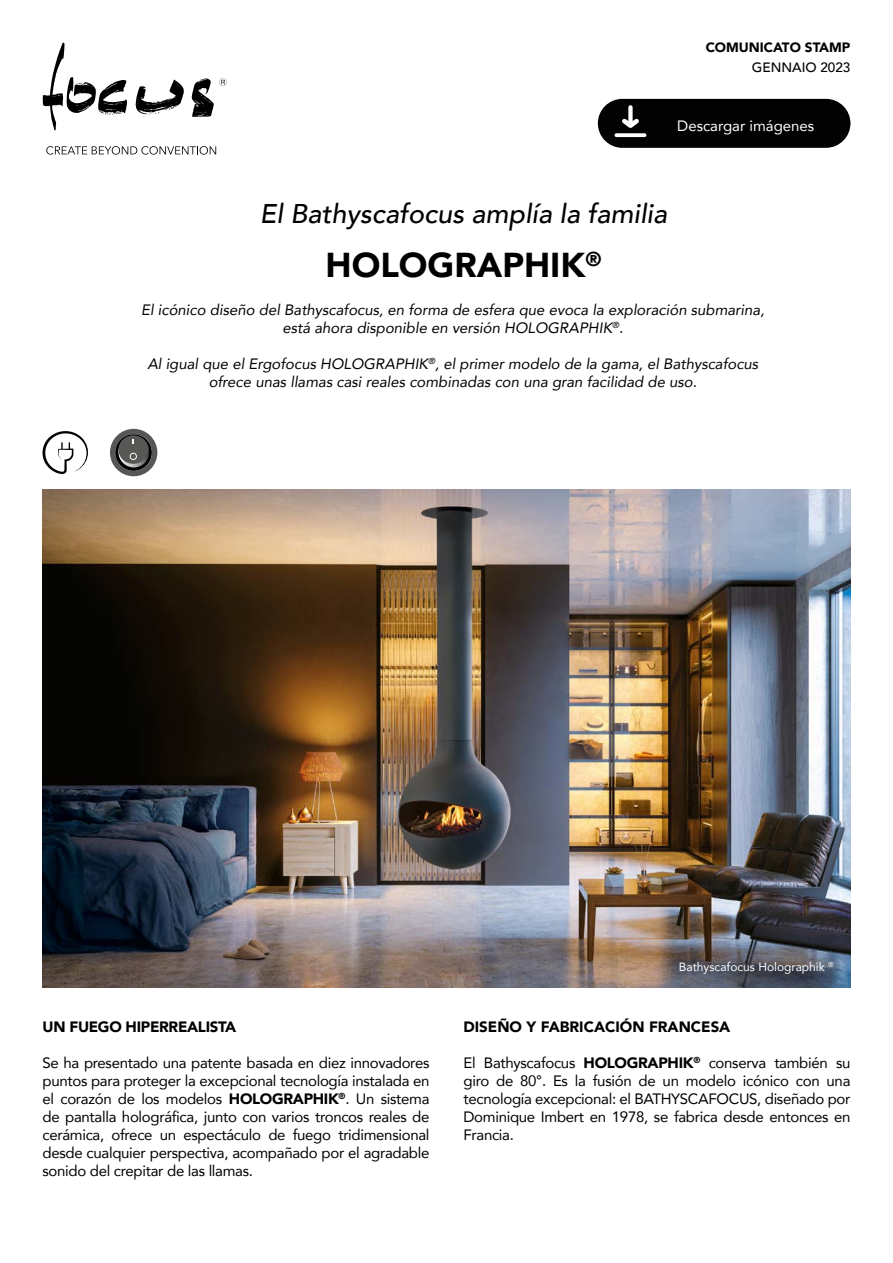
<style>
.page{position:relative;width:893px;height:1263px;background:#fff}
.page>*{position:absolute;margin:0;border:0;box-sizing:border-box;transform-origin:0 0}
.t1{font:900 34.5px "Avenir";color:#000}
.t2{font:italic 500 27px "Avenir";color:#000}
.t3{font:15px/18px "Avenir";letter-spacing:-.02em;color:#000;text-align:justify}
.t4{font:italic 15px/18px "Avenir";color:#000;text-align:center}
.t5{font:900 15px "Avenir";color:#000}
.t6{font:900 15px "Avenir";letter-spacing:-.02em;color:#000}
.t7{font:15px "Avenir";color:#fff}
.t8{font:900 13.5px "Avenir";color:#020203}
.t9{font:500 13.5px "Avenir";color:#000}
.t10{font:12px "Avenir";color:#fff}
.s1{font-weight:900}
</style>
<div class="page">
<svg style="left:598px;top:99px;width:252px;height:49px;background:#121213"></svg>
<svg style="left:42px;top:431px;width:46px;height:43px"></svg>
<svg style="left:115px;top:434px;width:37px;height:37px"></svg>
<div style="left:110px;top:429px;width:47px;height:47px;border:5px solid #575756;border-radius:50%"></div>
<svg style="left:118px;top:436px;width:31px;height:31px"></svg>
<svg style="left:118px;top:435px;width:31px;height:29px"></svg>
<div style="left:130px;top:453px;width:7px;height:7px;border:1px solid #fffefb;border-radius:50%"></div>
<img style="left:43px;top:489px;width:807px;height:498px">
<svg style="left:42px;top:42px;width:85px;height:89px"></svg>
<svg style="left:136px;top:80px;width:48px;height:35px"></svg>
<svg style="left:192px;top:78px;width:35px;height:39px"></svg>
<svg style="left:46px;top:146px;width:170px;height:9px"></svg>
<p class="t8" style="left:706px;top:36px;width:146px">COMUNICATO STAMP</p>
<p class="t9" style="left:752px;top:55px;width:100px">GENNAIO 2023</p>
<p class="t7" style="left:677px;top:114px;width:139px">Descargar imágenes</p>
<h2 class="t2" style="left:260px;top:198px;width:409px">El Bathyscafocus amplía la familia</h2>
<h1 class="t1" style="left:325px;top:235px;width:278px">HOLOGRAPHIK<sup>®</sup></h1>
<p class="t4" style="left:141px;top:300px;width:625px">El icónico diseño del Bathyscafocus, en forma de esfera que evoca la exploración submarina, está ahora disponible en versión HOLOGRAPHIK<sup>®</sup>.</p>
<p class="t4" style="left:147px;top:354px;width:612px">Al igual que el Ergofocus HOLOGRAPHIK<sup>®</sup>, el primer modelo de la gama, el Bathyscafocus ofrece unas llamas casi reales combinadas con una gran facilidad de uso.</p>
<p class="t6" style="left:43px;top:1014px;width:195px">UN FUEGO HIPERREALISTA</p>
<p class="t3" style="left:43px;top:1053px;width:388px">Se ha presentado una patente basada en diez innovadores puntos para proteger la excepcional tecnología instalada en el corazón de los modelos <span class="s1">HOLOGRAPHIK</span><sup>®</sup>. Un sistema de pantalla holográfica, junto con varios troncos reales de cerámica, ofrece un espectáculo de fuego tridimensional desde cualquier perspectiva, acompañado por el agradable sonido del crepitar de las llamas.</p>
<p class="t10" style="left:679px;top:957px;width:156px">Bathyscafocus Holographik <sup>®</sup></p>
<p class="t5" style="left:463px;top:1014px;width:268px">DISEÑO Y FABRICACIÓN FRANCESA</p>
<p class="t3" style="left:463px;top:1053px;width:388px">El Bathyscafocus <span class="s1">HOLOGRAPHIK</span><sup>®</sup> conserva también su giro de 80°. Es la fusión de un modelo icónico con una tecnología excepcional: el BATHYSCAFOCUS, diseñado por Dominique Imbert en 1978, se fabrica desde entonces en Francia.</p>
</div>
